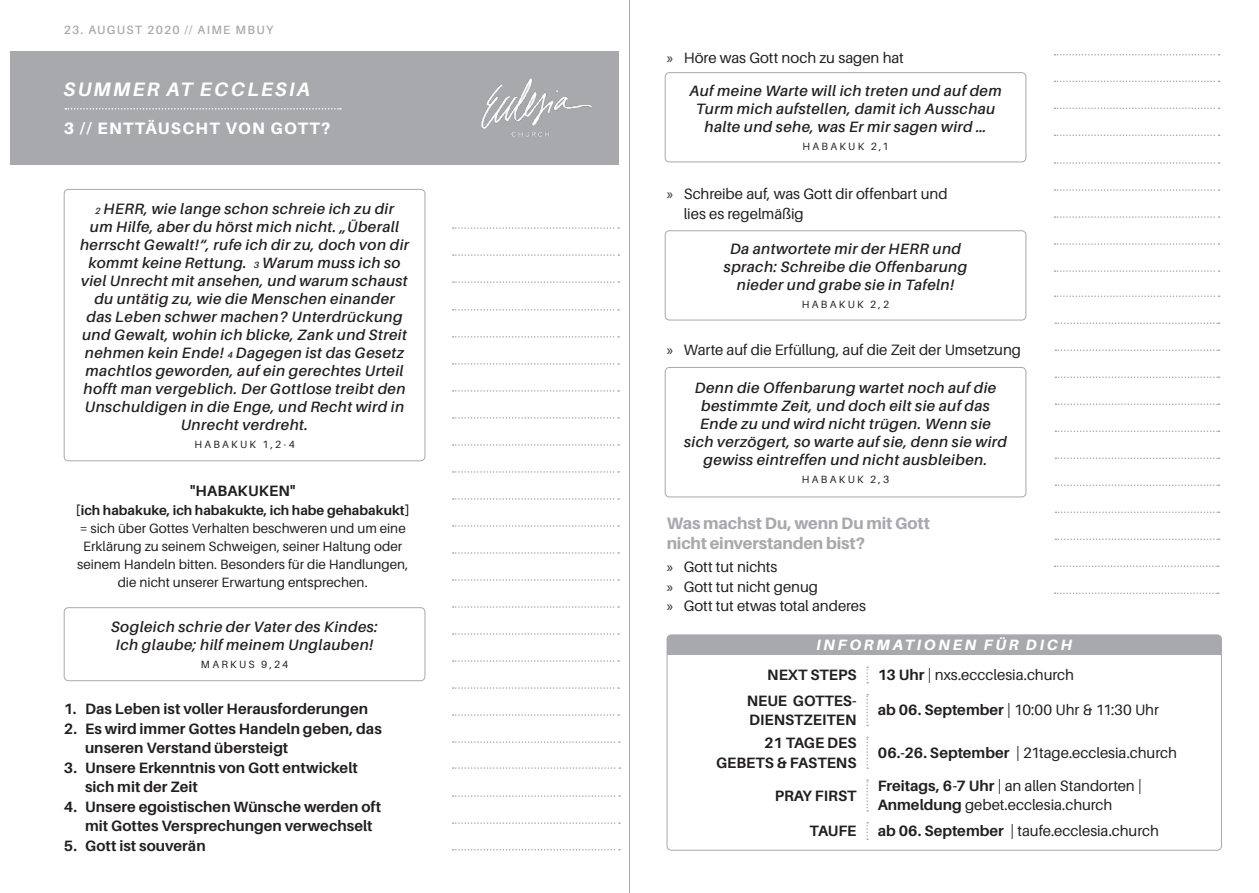
<style>
.page{position:relative;width:1259px;height:893px;background:#fff}
.page>*{position:absolute;margin:0;border:0;box-sizing:border-box;transform-origin:0 0}
.t1{font:italic 700 19.5px "Aileron";letter-spacing:.11em;color:#fff}
.t2{font:800 16.5px/19.5px "Aileron";letter-spacing:-.01em;color:#a8a9ad}
.t3{font:800 16.5px "Aileron";letter-spacing:.08em;color:#fff}
.t4{font:italic 600 15px/18px "Aileron";letter-spacing:.03em;color:#231f20;text-align:center}
.t5{font:15px/19.5px "Aileron";letter-spacing:-.005em;color:#231f20}
.t6{font:700 15px/19.5px "Aileron";color:#231f20}
.t7{font:italic 800 15px "Aileron";letter-spacing:.18em;color:#fff}
.t8{font:13.5px/18px "Aileron";color:#231f20;text-align:center}
.t9{font:700 13.5px "Aileron";color:#231f20}
.t10{font:600 12px "Aileron";letter-spacing:.11em;color:#a8a9ad}
.t11{font:10.5px "Aileron";letter-spacing:.22em;color:#231f20}
.s1{font-size:9px}
.s2{font-family:"Myriad Pro"}
.s3{font-weight:700}
</style>
<div class="page">
<svg style="left:866px;top:666px;width:2px;height:17px"></svg>
<svg style="left:866px;top:694px;width:2px;height:32px"></svg>
<svg style="left:866px;top:737px;width:2px;height:32px"></svg>
<svg style="left:866px;top:779px;width:2px;height:32px"></svg>
<svg style="left:866px;top:822px;width:2px;height:18px"></svg>
<div style="left:667px;top:635px;width:554px;height:20px;background:#a8a9ad"></div>
<div style="left:666px;top:635px;width:555px;height:216px;border:1px solid #a8a9ad;border-radius:4px"></div>
<div style="left:11px;top:51px;width:608px;height:113px;background:#a8a9ad"></div>
<img style="left:481px;top:78px;width:111px;height:59px">
<svg style="left:453px;top:471px;width:166px;height:2px"></svg>
<svg style="left:453px;top:336px;width:166px;height:2px"></svg>
<svg style="left:453px;top:309px;width:166px;height:2px"></svg>
<svg style="left:453px;top:525px;width:166px;height:2px"></svg>
<svg style="left:453px;top:390px;width:166px;height:2px"></svg>
<svg style="left:453px;top:579px;width:166px;height:2px"></svg>
<svg style="left:453px;top:444px;width:166px;height:2px"></svg>
<svg style="left:453px;top:633px;width:166px;height:2px"></svg>
<svg style="left:453px;top:687px;width:166px;height:2px"></svg>
<svg style="left:453px;top:741px;width:167px;height:2px"></svg>
<svg style="left:453px;top:767px;width:167px;height:2px"></svg>
<svg style="left:453px;top:795px;width:167px;height:2px"></svg>
<svg style="left:453px;top:822px;width:167px;height:2px"></svg>
<svg style="left:453px;top:849px;width:167px;height:1px"></svg>
<svg style="left:453px;top:498px;width:166px;height:2px"></svg>
<svg style="left:453px;top:363px;width:166px;height:2px"></svg>
<svg style="left:453px;top:552px;width:166px;height:2px"></svg>
<svg style="left:453px;top:417px;width:166px;height:2px"></svg>
<svg style="left:453px;top:606px;width:166px;height:2px"></svg>
<svg style="left:453px;top:660px;width:166px;height:2px"></svg>
<svg style="left:453px;top:714px;width:166px;height:2px"></svg>
<svg style="left:453px;top:281px;width:166px;height:2px"></svg>
<svg style="left:453px;top:254px;width:166px;height:2px"></svg>
<svg style="left:453px;top:227px;width:166px;height:2px"></svg>
<svg style="left:1054px;top:189px;width:165px;height:2px"></svg>
<svg style="left:1054px;top:295px;width:165px;height:2px"></svg>
<svg style="left:1054px;top:162px;width:165px;height:2px"></svg>
<svg style="left:1054px;top:243px;width:165px;height:2px"></svg>
<svg style="left:1054px;top:216px;width:165px;height:2px"></svg>
<svg style="left:1054px;top:270px;width:165px;height:2px"></svg>
<svg style="left:1054px;top:135px;width:165px;height:1px"></svg>
<svg style="left:1054px;top:108px;width:165px;height:1px"></svg>
<svg style="left:1054px;top:81px;width:165px;height:1px"></svg>
<svg style="left:1054px;top:54px;width:165px;height:2px"></svg>
<svg style="left:1055px;top:349px;width:164px;height:2px"></svg>
<svg style="left:1055px;top:322px;width:164px;height:2px"></svg>
<svg style="left:1055px;top:377px;width:164px;height:1px"></svg>
<svg style="left:1055px;top:403px;width:164px;height:2px"></svg>
<svg style="left:1055px;top:430px;width:164px;height:2px"></svg>
<svg style="left:1055px;top:538px;width:164px;height:2px"></svg>
<svg style="left:1054px;top:592px;width:164px;height:2px"></svg>
<svg style="left:1055px;top:511px;width:164px;height:2px"></svg>
<svg style="left:1054px;top:565px;width:164px;height:2px"></svg>
<svg style="left:1055px;top:485px;width:164px;height:1px"></svg>
<svg style="left:1055px;top:458px;width:164px;height:1px"></svg>
<hr style="left:629px;top:0;width:1px;height:893px;background:#a8a9ad">
<div style="left:64px;top:189px;width:361px;height:272px;border:1px solid #a8a9ad;border-radius:4px"></div>
<svg style="left:65px;top:108px;width:276px;height:2px"></svg>
<div style="left:64px;top:607px;width:361px;height:74px;border:1px solid #a8a9ad;border-radius:4px"></div>
<div style="left:665px;top:72px;width:361px;height:90px;border:1px solid #a8a9ad;border-radius:4px"></div>
<div style="left:665px;top:230px;width:361px;height:90px;border:1px solid #a8a9ad;border-radius:4px"></div>
<div style="left:665px;top:367px;width:361px;height:130px;border:1px solid #a8a9ad;border-radius:4px"></div>
<p class="t10" style="left:64px;top:23px;width:211px">23. AUGUST 2020 // AIME MBUY</p>
<h1 class="t1" style="left:64px;top:79px;width:248px">SUMMER AT ECCLESIA</h1>
<p class="t3" style="left:64px;top:119px;width:268px">3 // ENTTÄUSCHT VON GOTT?</p>
<p class="t4" style="left:80px;top:200px;width:330px"><span class="s1">2</span> HERR, wie lange schon schreie ich zu dir<br>um Hilfe, aber du hörst mich nicht. „Überall herrscht Gewalt!“, rufe ich dir zu, doch von dir kommt keine Rettung. <span class="s1">3</span> Warum muss ich so viel Unrecht mit ansehen, und warum schaust du untätig zu, wie die Menschen einander das Leben schwer machen? Unterdrückung und Gewalt, wohin ich blicke, Zank und Streit nehmen kein Ende! <span class="s1">4</span> Dagegen ist das Gesetz machtlos geworden, auf ein gerechtes Urteil hofft man vergeblich. Der Gottlose treibt den Unschuldigen in die Enge, und Recht wird in Unrecht verdreht.</p>
<p class="t11" style="left:194px;top:438px;width:102px">HABAKUK 1,2-4</p>
<p class="t6" style="left:190px;top:481px;width:107px">"HABAKUKEN"</p>
<p class="t9" style="left:76px;top:503px;width:335px">[ich habakuke, ich habakukte, ich habe gehabakukt]</p>
<p class="t8" style="left:77px;top:519px;width:333px">= sich über Gottes Verhalten beschweren und um eine Erklärung zu seinem Schweigen, seiner Haltung oder seinem Handeln bitten. Besonders für die Handlungen, die nicht unserer Erwartung entsprechen.</p>
<p class="t4" style="left:111px;top:618px;width:268px">Sogleich schrie der Vater des Kindes:<br>Ich glaube; hilf meinem Unglauben!</p>
<p class="t11" style="left:201px;top:659px;width:89px">MARKUS 9,24</p>
<p class="t6" style="left:64px;top:699px;width:306px">1. Das Leben ist voller Herausforderungen</p>
<p class="t6" style="left:85px;top:719px;width:298px;text-indent:-21px">2. Es wird immer Gottes Handeln geben, das unseren Verstand übersteigt</p>
<p class="t6" style="left:85px;top:758px;width:274px;text-indent:-21px">3. Unsere Erkenntnis von Gott entwickelt sich mit der Zeit</p>
<p class="t6" style="left:85px;top:797px;width:298px;text-indent:-21px">4. Unsere egoistischen Wünsche werden oft mit Gottes Versprechungen verwechselt</p>
<p class="t6" style="left:64px;top:836px;width:143px">5. Gott ist souverän</p>
<p class="t5" style="left:666px;top:48px;width:239px"><span class="s2">»</span> Höre was Gott noch zu sagen hat</p>
<p class="t4" style="left:689px;top:82px;width:314px">Auf meine Warte will ich treten und auf dem<br>Turm mich aufstellen, damit ich Ausschau halte und sehe, was Er mir sagen wird …</p>
<p class="t11" style="left:802px;top:141px;width:88px">HABAKUK 2,1</p>
<p class="t5" style="left:684px;top:184px;width:265px;text-indent:-17px"><span class="s2">»</span> Schreibe auf, was Gott dir offenbart und lies es regelmäßig</p>
<p class="t4" style="left:724px;top:240px;width:245px">Da antwortete mir der HERR und sprach: Schreibe die Offenbarung nieder und grabe sie in Tafeln!</p>
<p class="t11" style="left:802px;top:299px;width:89px">HABAKUK 2,2</p>
<p class="t5" style="left:666px;top:340px;width:356px"><span class="s2">»</span> Warte auf die Erfüllung, auf die Zeit der Umsetzung</p>
<p class="t4" style="left:684px;top:379px;width:324px">Denn die Offenbarung wartet noch auf die bestimmte Zeit, und doch eilt sie auf das Ende zu und wird nicht trügen. Wenn sie sich verzögert, so warte auf sie, denn sie wird gewiss eintreffen und nicht ausbleiben.</p>
<p class="t11" style="left:802px;top:474px;width:89px">HABAKUK 2,3</p>
<p class="t2" style="left:666px;top:514px;width:265px">Was machst Du, wenn Du mit Gott nicht einverstanden bist?</p>
<p class="t5" style="left:666px;top:558px;width:201px"><span class="s2">»</span> Gott tut nichts<br><span class="s2">»</span> Gott tut nicht genug<br><span class="s2">»</span> Gott tut etwas total anderes</p>
<p class="t7" style="left:816px;top:636px;width:257px">INFORMATIONEN FÜR DICH</p>
<p class="t6" style="left:767px;top:665px;width:91px">NEXT STEPS</p>
<p class="t5" style="left:877px;top:665px;width:198px"><span class="s3">13 Uhr</span> | nxs.eccclesia.church</p>
<p class="t6" style="left:746px;top:691px;width:111px">NEUE GOTTES-<br>DIENSTZEITEN</p>
<p class="t5" style="left:877px;top:700px;width:283px"><span class="s3">ab 06. September</span> | 10:00 Uhr &amp; 11:30 Uhr</p>
<p class="t6" style="left:716px;top:733px;width:142px;text-align:right">21 TAGE DES<br>GEBETS &amp; FASTENS</p>
<p class="t5" style="left:877px;top:743px;width:301px"><span class="s3">06.-26. September</span> | 21tage.ecclesia.church</p>
<p class="t6" style="left:774px;top:786px;width:83px">PRAY FIRST</p>
<p class="t5" style="left:877px;top:776px;width:265px"><span class="s3">Freitags, 6-7 Uhr</span> | an allen Standorten |<br><span class="s3">Anmeldung</span> gebet.ecclesia.church</p>
<p class="t6" style="left:809px;top:821px;width:48px">TAUFE</p>
<p class="t5" style="left:877px;top:821px;width:283px"><span class="s3">ab 06. September</span> | taufe.ecclesia.church</p>
</div>
